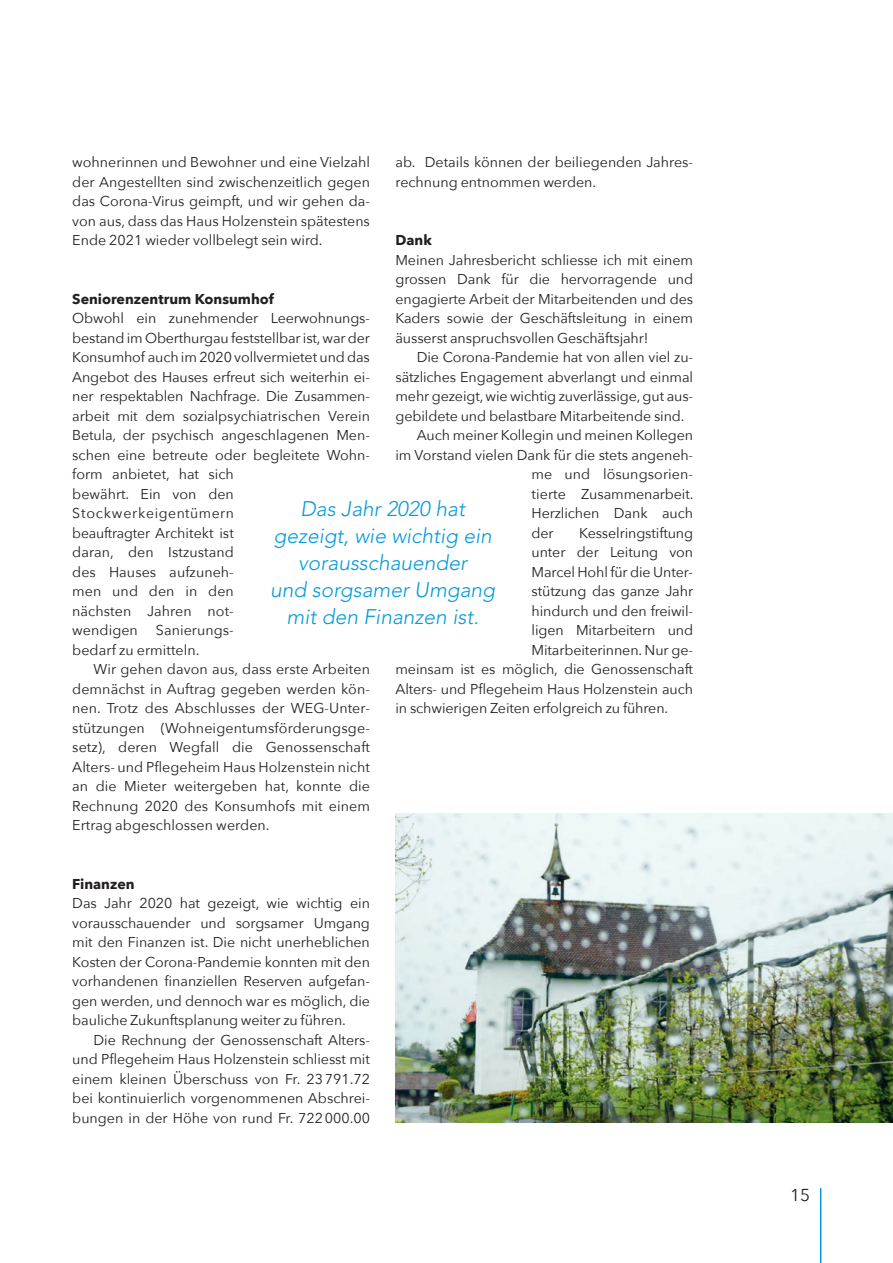
<style>
.page{position:relative;width:893px;height:1263px;background:#fff}
.page>*{position:absolute;margin:0;border:0;box-sizing:border-box;transform-origin:0 0}
.t1{font:italic 300 21px/27px "Avenir LT Std";color:#069ad9;text-align:center}
.t2{font:17.25px "Avenir Next";color:#231f20}
.t3{font:14.25px/19.5px "Avenir Next";letter-spacing:-.005em;color:#231f20;text-align:justify}
.t4{font:700 14.25px "Avenir Next";color:#231f20}
</style>
<div class="page">
<hr style="left:820px;top:1188px;width:1px;height:75px;background:#069ad9">
<img style="left:395px;top:813px;width:498px;height:310px">
<p class="t3" style="left:395px;top:152px;width:299px">ab. Details können der beiliegenden Jahres&shy;rechnung entnommen werden.</p>
<p class="t3" style="left:72px;top:152px;width:299px">wohnerinnen und Bewohner und eine Vielzahl der Angestellten sind zwischenzeitlich gegen das Corona-Virus geimpft, und wir gehen da&shy;von aus, dass das Haus Holzenstein spätestens Ende 2021 wieder vollbelegt sein wird.</p>
<p class="t4" style="left:395px;top:228px;width:38px">Dank</p>
<p class="t3" style="left:395px;top:249px;width:299px">Meinen Jahresbericht schliesse ich mit einem grossen Dank für die hervorragende und engagierte Arbeit der Mitarbeitenden und des Kaders sowie der Geschäftsleitung in einem äusserst anspruchsvollen Geschäftsjahr!</p>
<p class="t3" style="left:417px;top:347px;width:278px">Die Corona-Pandemie hat von allen viel zu-</p>
<p class="t3" style="left:395px;top:366px;width:299px">sätzliches Engagement abverlangt und einmal</p>
<p class="t3" style="left:395px;top:386px;width:299px">mehr gezeigt, wie wichtig zuverlässige, gut aus-</p>
<p class="t3" style="left:395px;top:405px;width:291px">gebildete und belastbare Mitarbeitende sind.</p>
<p class="t3" style="left:417px;top:425px;width:278px">Auch meiner Kollegin und meinen Kollegen</p>
<p class="t3" style="left:395px;top:444px;width:299px">im Vorstand vielen Dank für die stets angeneh-</p>
<p class="t3" style="left:531px;top:464px;width:163px">me und lösungsorien-</p>
<p class="t3" style="left:531px;top:483px;width:164px">tierte Zusammenarbeit.</p>
<p class="t3" style="left:531px;top:503px;width:163px">Herzlichen Dank auch</p>
<p class="t3" style="left:531px;top:522px;width:24px">der</p>
<p class="t3" style="left:579px;top:522px;width:115px">Kesselringstiftung</p>
<p class="t3" style="left:531px;top:542px;width:163px">unter der Leitung von</p>
<p class="t3" style="left:531px;top:561px;width:163px">Marcel Hohl für die Unter-</p>
<p class="t3" style="left:531px;top:581px;width:163px">stützung das ganze Jahr</p>
<p class="t3" style="left:531px;top:600px;width:163px">hindurch und den freiwil-</p>
<p class="t3" style="left:531px;top:620px;width:163px">ligen Mitarbeitern und</p>
<p class="t3" style="left:531px;top:639px;width:163px">Mitarbeiterinnen. Nur ge-</p>
<p class="t3" style="left:395px;top:659px;width:299px">meinsam ist es möglich, die Genossenschaft</p>
<p class="t3" style="left:395px;top:678px;width:299px">Alters- und Pflegeheim Haus Holzenstein auch</p>
<p class="t3" style="left:395px;top:698px;width:274px">in schwierigen Zeiten erfolgreich zu führen.</p>
<p class="t4" style="left:72px;top:286px;width:203px">Seniorenzentrum Konsumhof</p>
<p class="t3" style="left:72px;top:308px;width:299px;text-align:left">Obwohl ein zunehmender Leerwohnungs&shy;bestand im Oberthurgau feststellbar ist, war der<br>Konsumhof auch im 2020 vollvermietet und das<br>Angebot des Hauses erfreut sich weiterhin ei&shy;ner respektablen Nachfrage. Die Zusammen&shy;arbeit mit dem sozialpsychiatrischen Verein<br>Betula, der psychisch angeschlagenen Men&shy;schen eine betreute oder begleitete Wohn&shy;form anbietet, hat sich<br>bewährt. Ein von den<br>Stockwerkeigentümern<br>beauftragter Architekt ist<br>daran, den Istzustand<br>des Hauses aufzuneh-<br>men und den in den<br>nächsten Jahren not-<br>wendigen</p>
<h1 class="t1" style="left:270px;top:495px;width:226px">Das Jahr 2020 hat gezeigt, wie wichtig ein vorausschauender<br>und sorgsamer Umgang mit den Finanzen ist.</h1>
<p class="t3" style="left:72px;top:620px;width:163px;text-indent:84px">Sanierungs&shy;bedarf zu ermitteln.</p>
<p class="t3" style="left:72px;top:659px;width:299px;text-indent:21px">Wir gehen davon aus, dass erste Arbeiten demnächst in Auftrag gegeben werden kön&shy;nen. Trotz des Abschlusses der WEG-Unter&shy;stützungen (Wohneigentumsförderungsge&shy;setz), deren Wegfall die Genossenschaft Alters- und Pflegeheim Haus Holzenstein nicht an die Mieter weitergeben hat, konnte die Rechnung 2020 des Konsumhofs mit einem Ertrag abgeschlossen werden.</p>
<p class="t4" style="left:72px;top:871px;width:64px">Finanzen</p>
<p class="t3" style="left:72px;top:893px;width:299px">Das Jahr 2020 hat gezeigt, wie wichtig ein vorausschauender und sorgsamer Umgang mit den Finanzen ist. Die nicht unerheblichen Kosten der Corona-Pandemie konnten mit den vorhandenen finanziellen Reserven aufgefan&shy;gen werden, und dennoch war es möglich, die bauliche Zukunftsplanung weiter zu führen.</p>
<p class="t3" style="left:72px;top:1029px;width:299px;text-indent:21px">Die Rechnung der Genossenschaft Alters&shy;und Pflegeheim Haus Holzenstein schliesst mit einem kleinen Überschuss von Fr. 23791.72 bei kontinuierlich vorgenommenen Abschrei&shy;bungen in der Höhe von rund Fr. 722000.00</p>
<p class="t2" style="left:790px;top:1180px;width:22px">15</p>
</div>
